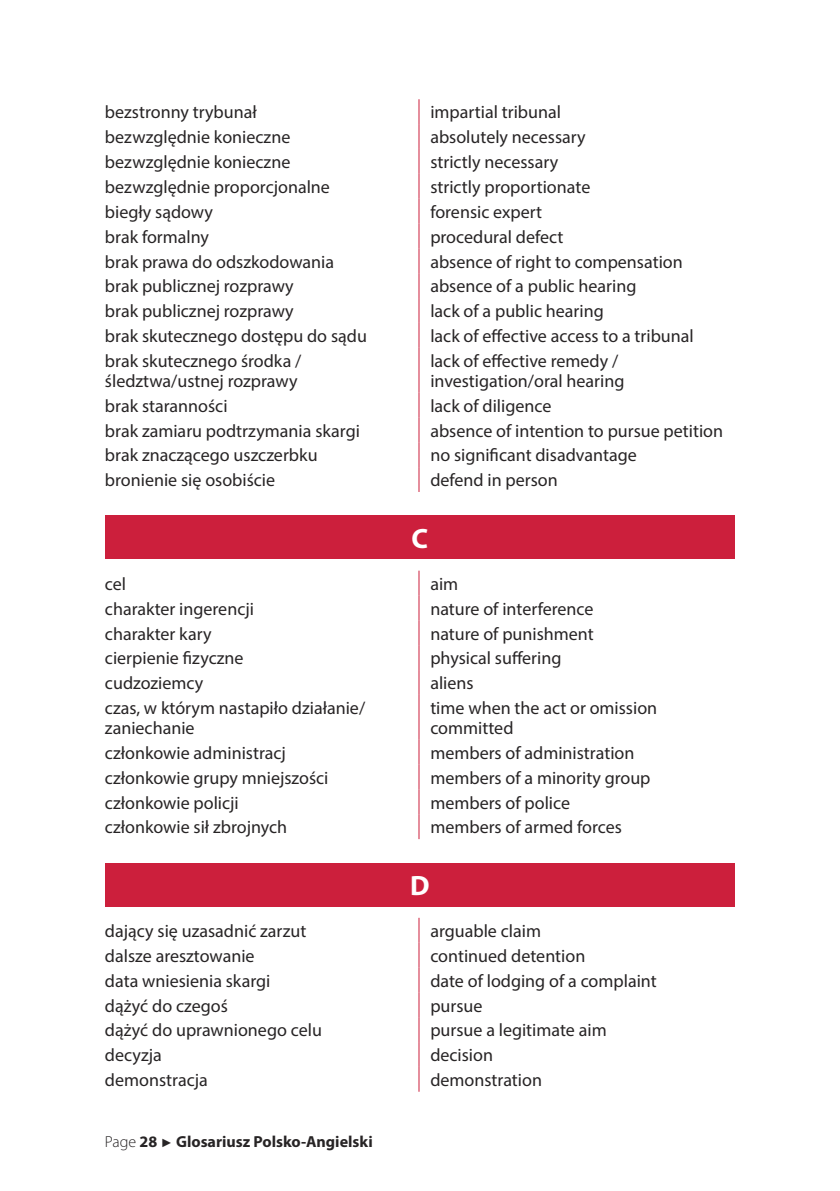
<style>
.page{position:relative;width:840px;height:1191px;background:#fff}
.page>*{position:absolute;margin:0;border:0;box-sizing:border-box;transform-origin:0 0}
.t1{font:700 28px "Myriad Pro";color:#fff}
.t2{font:18px/20px "Myriad Pro";color:#272425}
.t3{font:700 16px "Myriad Pro";color:#272425}
.s1{font-weight:300}
.s2{font-family:"Arial";font-weight:400;font-size:12px}
</style>
<div class="page">
<svg style="left:418px;top:99px;width:1px;height:249px"></svg>
<hr style="left:418px;top:348px;width:1px;height:44px;background:#cc1f3c">
<svg style="left:418px;top:392px;width:1px;height:100px"></svg>
<div style="left:105px;top:515px;width:629px;height:44px;background:#cc1f3c"></div>
<svg style="left:418px;top:570px;width:1px;height:125px"></svg>
<hr style="left:418px;top:695px;width:1px;height:44px;background:#cc1f3c">
<svg style="left:418px;top:739px;width:1px;height:100px"></svg>
<div style="left:105px;top:862px;width:629px;height:44px;background:#cc1f3c"></div>
<svg style="left:418px;top:917px;width:1px;height:174px"></svg>
<p class="t2" style="left:105px;top:104px;width:153px">bezstronny trybunał</p>
<p class="t2" style="left:430px;top:104px;width:132px">impartial tribunal</p>
<p class="t2" style="left:105px;top:129px;width:187px">bezwzględnie konieczne</p>
<p class="t2" style="left:430px;top:129px;width:157px">absolutely necessary</p>
<p class="t2" style="left:105px;top:153px;width:187px">bezwzględnie konieczne</p>
<p class="t2" style="left:430px;top:153px;width:129px">strictly necessary</p>
<p class="t2" style="left:105px;top:178px;width:226px">bezwzględnie proporcjonalne</p>
<p class="t2" style="left:430px;top:178px;width:161px">strictly proportionate</p>
<p class="t2" style="left:105px;top:203px;width:109px">biegły sądowy</p>
<p class="t2" style="left:430px;top:203px;width:113px">forensic expert</p>
<p class="t2" style="left:105px;top:228px;width:106px">brak formalny</p>
<p class="t2" style="left:430px;top:228px;width:134px">procedural defect</p>
<p class="t2" style="left:105px;top:253px;width:230px">brak prawa do odszkodowania</p>
<p class="t2" style="left:430px;top:253px;width:254px">absence of right to compensation</p>
<p class="t2" style="left:105px;top:278px;width:190px">brak publicznej rozprawy</p>
<p class="t2" style="left:430px;top:278px;width:207px">absence of a public hearing</p>
<p class="t2" style="left:105px;top:302px;width:190px">brak publicznej rozprawy</p>
<p class="t2" style="left:430px;top:302px;width:175px">lack of a public hearing</p>
<p class="t2" style="left:105px;top:327px;width:263px">brak skutecznego dostępu do sądu</p>
<p class="t2" style="left:430px;top:327px;width:265px">lack of effective access to a tribunal</p>
<p class="t2" style="left:105px;top:352px;width:198px">brak skutecznego środka / śledztwa/ustnej rozprawy</p>
<p class="t2" style="left:430px;top:352px;width:195px">lack of effective remedy / investigation/oral hearing</p>
<p class="t2" style="left:105px;top:397px;width:124px">brak staranności</p>
<p class="t2" style="left:430px;top:397px;width:123px">lack of diligence</p>
<p class="t2" style="left:105px;top:422px;width:256px">brak zamiaru podtrzymania skargi</p>
<p class="t2" style="left:430px;top:422px;width:294px">absence of intention to pursue petition</p>
<p class="t2" style="left:105px;top:447px;width:214px">brak znaczącego uszczerbku</p>
<p class="t2" style="left:430px;top:447px;width:208px">no significant disadvantage</p>
<p class="t2" style="left:105px;top:472px;width:172px">bronienie się osobiście</p>
<p class="t2" style="left:430px;top:472px;width:129px">defend in person</p>
<h1 class="t1" style="left:411px;top:528px;width:18px">C</h1>
<p class="t2" style="left:105px;top:575px;width:23px">cel</p>
<p class="t2" style="left:430px;top:575px;width:29px">aim</p>
<p class="t2" style="left:105px;top:600px;width:150px">charakter ingerencji</p>
<p class="t2" style="left:430px;top:600px;width:165px">nature of interference</p>
<p class="t2" style="left:105px;top:625px;width:108px">charakter kary</p>
<p class="t2" style="left:430px;top:625px;width:165px">nature of punishment</p>
<p class="t2" style="left:105px;top:650px;width:140px">cierpienie fizyczne</p>
<p class="t2" style="left:430px;top:650px;width:133px">physical suffering</p>
<p class="t2" style="left:105px;top:674px;width:100px">cudzoziemcy</p>
<p class="t2" style="left:430px;top:674px;width:45px">aliens</p>
<p class="t2" style="left:105px;top:699px;width:261px">czas, w którym nastapiło działanie/ zaniechanie</p>
<p class="t2" style="left:430px;top:699px;width:228px">time when the act or omission committed</p>
<p class="t2" style="left:105px;top:744px;width:182px">członkowie administracj</p>
<p class="t2" style="left:430px;top:744px;width:205px">members of administration</p>
<p class="t2" style="left:105px;top:769px;width:225px">członkowie grupy mniejszości</p>
<p class="t2" style="left:430px;top:769px;width:221px">members of a minority group</p>
<p class="t2" style="left:105px;top:794px;width:135px">członkowie policji</p>
<p class="t2" style="left:430px;top:794px;width:141px">members of police</p>
<p class="t2" style="left:105px;top:819px;width:184px">członkowie sił zbrojnych</p>
<p class="t2" style="left:430px;top:819px;width:193px">members of armed forces</p>
<h1 class="t1" style="left:410px;top:875px;width:21px">D</h1>
<p class="t2" style="left:105px;top:922px;width:203px">dający się uzasadnić zarzut</p>
<p class="t2" style="left:430px;top:922px;width:112px">arguable claim</p>
<p class="t2" style="left:105px;top:947px;width:151px">dalsze aresztowanie</p>
<p class="t2" style="left:430px;top:947px;width:156px">continued detention</p>
<p class="t2" style="left:105px;top:972px;width:167px">data wniesienia skargi</p>
<p class="t2" style="left:430px;top:972px;width:228px">date of lodging of a complaint</p>
<p class="t2" style="left:105px;top:997px;width:124px">dążyć do czegoś</p>
<p class="t2" style="left:430px;top:997px;width:54px">pursue</p>
<p class="t2" style="left:105px;top:1021px;width:218px">dążyć do uprawnionego celu</p>
<p class="t2" style="left:430px;top:1021px;width:178px">pursue a legitimate aim</p>
<p class="t2" style="left:105px;top:1046px;width:58px">decyzja</p>
<p class="t2" style="left:430px;top:1046px;width:64px">decision</p>
<p class="t2" style="left:105px;top:1071px;width:104px">demonstracja</p>
<p class="t2" style="left:430px;top:1071px;width:113px">demonstration</p>
<p class="t3" style="left:105px;top:1136px;width:269px"><span class="s1">Page</span> 28 <span class="s2">►</span> Glosariusz Polsko-Angielski</p>
</div>
